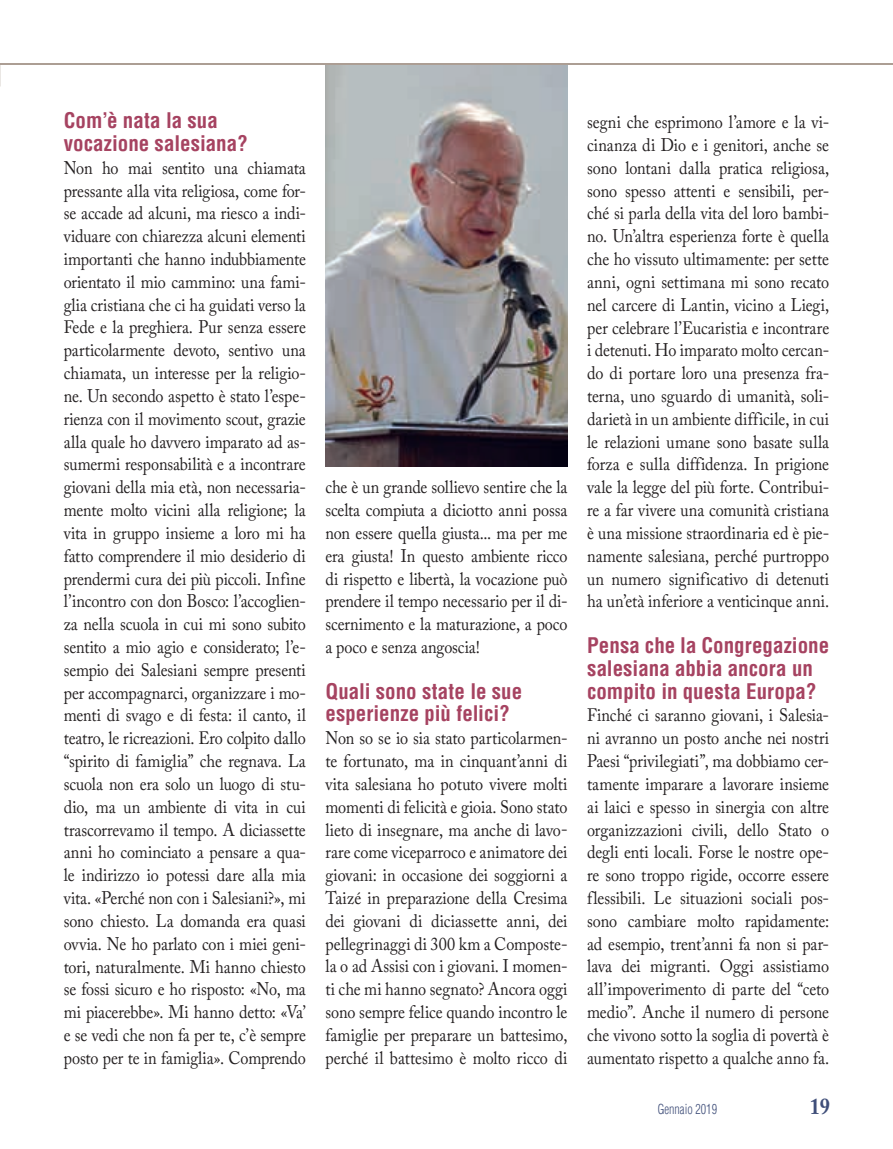
<style>
.page{position:relative;width:893px;height:1149px;background:#fff}
.page>*{position:absolute;margin:0;border:0;box-sizing:border-box;transform-origin:0 0}
.t1{font:700 22.5px "Adobe Caslon Pro";color:#3f4e79;scale:.9 1}
.t2{font:700 condensed 21px/22.8px "Helvetica";color:#a64361}
.t3{font:18px/22.8px "Adobe Caslon Pro";letter-spacing:-.005em;color:#231f20;text-align:justify;scale:.9 1}
.t4{font:300 condensed 13.5px "Helvetica";color:#3f4e79;scale:.9 1}
</style>
<div class="page">
<hr style="left:0;top:64px;width:893px;height:1px;background:#ac9e94">
<img style="left:325px;top:65px;width:242px;height:401px">
<p class="t2" style="left:64px;top:109px;width:186px">Com’è nata la sua vocazione salesiana?</p>
<p class="t3" style="left:64px;top:156px;width:271px">Non ho mai sentito una chiamata pressante alla vita religiosa, come for&shy;se accade ad alcuni, ma riesco a indi&shy;viduare con chiarezza alcuni elementi importanti che hanno indubbiamente orientato il mio cammino: una fami&shy;glia cristiana che ci ha guidati verso la Fede e la preghiera. Pur senza essere particolarmente devoto, sentivo una chiamata, un interesse per la religio&shy;ne. Un secondo aspetto è stato l’espe&shy;rienza con il movimento scout, grazie alla quale ho davvero imparato ad as&shy;sumermi responsabilità e a incontrare giovani della mia età, non necessaria&shy;mente molto vicini alla religione; la vita in gruppo insieme a loro mi ha fatto comprendere il mio desiderio di prendermi cura dei più piccoli. Infine l’incontro con don Bosco: l’accoglien&shy;za nella scuola in cui mi sono subito sentito a mio agio e considerato; l’e&shy;sempio dei Salesiani sempre presenti per accompagnarci, organizzare i mo&shy;menti di svago e di festa: il canto, il teatro, le ricreazioni. Ero colpito dallo “spirito di famiglia” che regnava. La scuola non era solo un luogo di stu&shy;dio, ma un ambiente di vita in cui trascorrevamo il tempo. A diciassette anni ho cominciato a pensare a qua&shy;le indirizzo io potessi dare alla mia vita. «Perché non con i Salesiani?», mi sono chiesto. La domanda era quasi ovvia. Ne ho parlato con i miei geni&shy;tori, naturalmente. Mi hanno chiesto se fossi sicuro e ho risposto: «No, ma mi piacerebbe». Mi hanno detto: «Va’ e se vedi che non fa per te, c’è sempre posto per te in famiglia». Comprendo</p>
<p class="t3" style="left:325px;top:475px;width:271px">che è un grande sollievo sentire che la scelta compiuta a diciotto anni possa non essere quella giusta... ma per me era giusta! In questo ambiente ricco di rispetto e libertà, la vocazione può prendere il tempo necessario per il di&shy;scernimento e la maturazione, a poco a poco e senza angoscia!</p>
<p class="t2" style="left:325px;top:679px;width:198px">Quali sono state le sue esperienze più felici?</p>
<p class="t3" style="left:325px;top:726px;width:271px">Non so se io sia stato particolarmen&shy;te fortunato, ma in cinquant’anni di vita salesiana ho potuto vivere molti momenti di felicità e gioia. Sono stato lieto di insegnare, ma anche di lavo&shy;rare come viceparroco e animatore dei giovani: in occasione dei soggiorni a Taizé in preparazione della Cresima dei giovani di diciassette anni, dei pellegrinaggi di 300 km a Composte&shy;la o ad Assisi con i giovani. I momen&shy;ti che mi hanno segnato? Ancora oggi sono sempre felice quando incontro le famiglie per preparare un battesimo, perché il battesimo è molto ricco di</p>
<p class="t3" style="left:587px;top:110px;width:271px">segni che esprimono l’amore e la vi&shy;cinanza di Dio e i genitori, anche se sono lontani dalla pratica religiosa, sono spesso attenti e sensibili, per&shy;ché si parla della vita del loro bambi&shy;no. Un’altra esperienza forte è quella che ho vissuto ultimamente: per sette anni, ogni settimana mi sono recato nel carcere di Lantin, vicino a Liegi, per celebrare l’Eucaristia e incontrare i detenuti. Ho imparato molto cercan&shy;do di portare loro una presenza fra&shy;terna, uno sguardo di umanità, soli&shy;darietà in un ambiente difficile, in cui le relazioni umane sono basate sulla forza e sulla diffidenza. In prigione vale la legge del più forte. Contribui&shy;re a far vivere una comunità cristiana è una missione straordinaria ed è pie&shy;namente salesiana, perché purtroppo un numero significativo di detenuti ha un’età inferiore a venticinque anni.</p>
<p class="t2" style="left:587px;top:633px;width:244px">Pensa che la Congregazione salesiana abbia ancora un compito in questa Europa?</p>
<p class="t3" style="left:587px;top:703px;width:271px">Finché ci saranno giovani, i Salesia&shy;ni avranno un posto anche nei nostri Paesi “privilegiati”, ma dobbiamo cer&shy;tamente imparare a lavorare insieme ai laici e spesso in sinergia con altre organizzazioni civili, dello Stato o degli enti locali. Forse le nostre ope&shy;re sono troppo rigide, occorre essere flessibili. Le situazioni sociali pos&shy;sono cambiare molto rapidamente: ad esempio, trent’anni fa non si par&shy;lava dei migranti. Oggi assistiamo all’impoverimento di parte del “ceto medio”. Anche il numero di persone che vivono sotto la soglia di povertà è aumentato rispetto a qualche anno fa.</p>
<p class="t4" style="left:658px;top:1100px;width:67px">Gennaio 2019</p>
<p class="t1" style="left:810px;top:1092px;width:24px">19</p>
</div>
